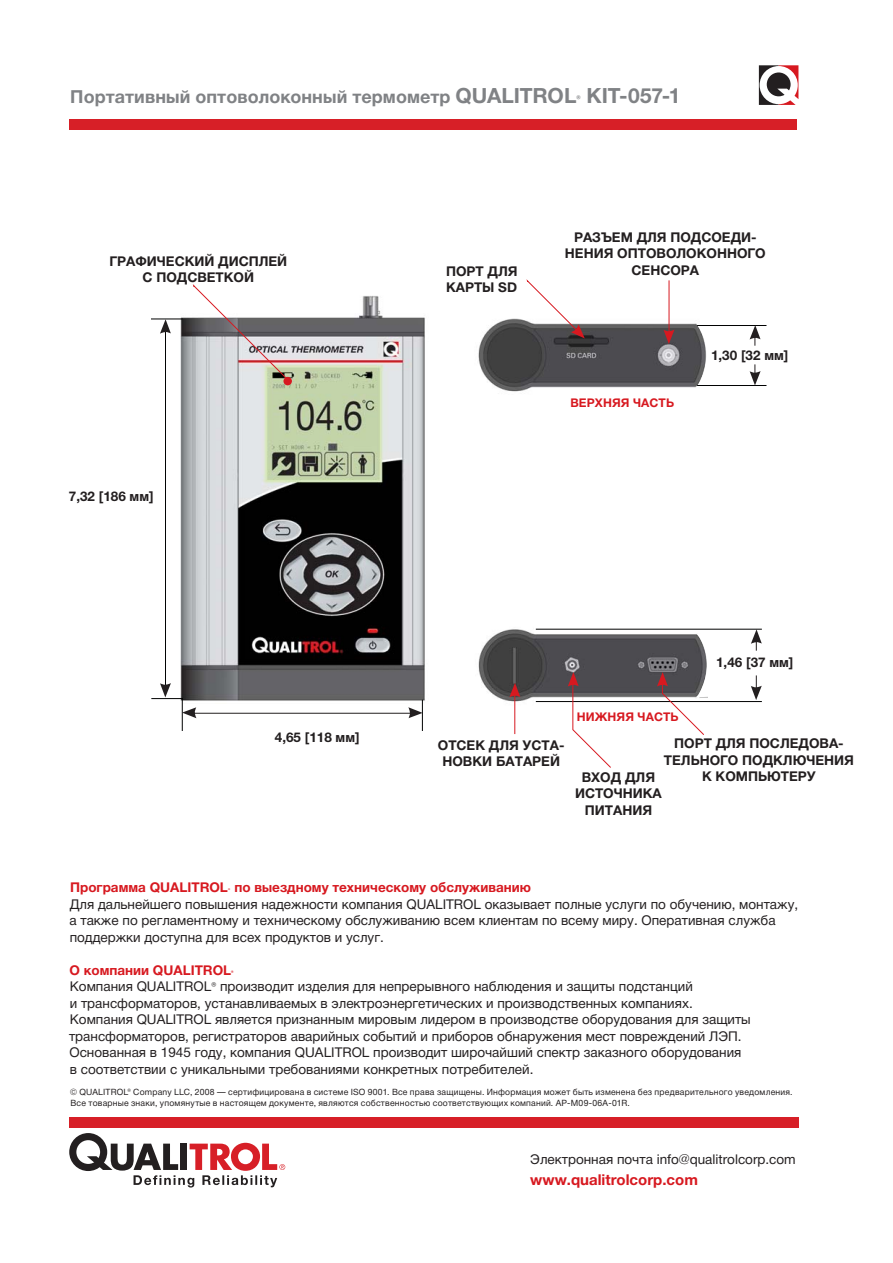
<style>
.page{position:relative;width:893px;height:1263px;background:#fff}
.page>*{position:absolute;margin:0;border:0;box-sizing:border-box;transform-origin:0 0}
.t1{font:700 18px "Helvetica Neue LTCYR";color:#808285}
.t2{font:700 15px "Helvetica Neue LTCYR";color:#d71920}
.t3{font:13.5px/16.5px "Helvetica Neue LTCYR";color:#231f20}
.t4{font:700 13.5px/16.2px "Helvetica Neue LTCYR";color:#231f20;text-align:center}
.t5{font:700 13.5px "Helvetica Neue LTCYR";color:#d71920}
.t6{font:700 12px "Helvetica Neue LTCYR";letter-spacing:.01em;color:#d71920}
.t7{font:8.7px/10.8px "Helvetica Neue LTCYR";letter-spacing:.025em;color:#231f20}
.t8{font:700 5.25px "Helvetica Neue LTCYR";color:#d71920}
.s1{font-size:21px}
.s2{font-size:10.5px}
.s3{font-weight:700;color:#d71920}
.s4{font-weight:700;font-size:6.15px;color:#d71920}
.s5{font-size:12px}
</style>
<div class="page">
<div style="left:69px;top:120px;width:728px;height:10px;background:#d71f27"></div>
<div style="left:69px;top:1117px;width:729px;height:11px;background:#d71f27"></div>
<svg style="left:759px;top:65px;width:39px;height:40px"></svg>
<svg style="left:69px;top:1133px;width:216px;height:54px"></svg>
<img style="left:172px;top:296px;width:253px;height:408px">
<img style="left:478px;top:310px;width:289px;height:82px">
<svg style="left:696px;top:322px;width:19px;height:66px"></svg>
<hr style="left:697px;top:325px;width:69px;height:1px;background:#010202">
<hr style="left:697px;top:385px;width:69px;height:1px;background:#010202">
<div style="left:711px;top:349px;width:85px;height:15px;background:#fff"></div>
<svg style="left:750px;top:364px;width:11px;height:21px"></svg>
<svg style="left:750px;top:326px;width:11px;height:20px"></svg>
<svg style="left:526px;top:279px;width:59px;height:59px"></svg>
<svg style="left:663px;top:330px;width:11px;height:14px"></svg>
<hr style="left:669px;top:280px;width:1px;height:53px;background:#d71920">
<img style="left:478px;top:629px;width:179px;height:78px">
<div style="left:534px;top:619px;width:186px;height:14px;background:#fff"></div>
<div style="left:534px;top:699px;width:186px;height:14px;background:#fff"></div>
<hr style="left:536px;top:701px;width:226px;height:1px;background:#010202">
<hr style="left:536px;top:629px;width:226px;height:1px;background:#010202">
<svg style="left:751px;top:675px;width:11px;height:25px"></svg>
<svg style="left:657px;top:634px;width:58px;height:101px"></svg>
<svg style="left:509px;top:683px;width:11px;height:14px"></svg>
<hr style="left:514px;top:690px;width:1px;height:44px;background:#d71920">
<svg style="left:751px;top:629px;width:11px;height:22px"></svg>
<svg style="left:568px;top:672px;width:44px;height:96px"></svg>
<hr style="left:165px;top:330px;width:1px;height:362px;background:#010202">
<hr style="left:151px;top:698px;width:32px;height:1px;background:#010202">
<hr style="left:182px;top:698px;width:1px;height:33px;background:#010202">
<hr style="left:422px;top:700px;width:1px;height:31px;background:#010202">
<hr style="left:151px;top:319px;width:31px;height:1px;background:#010202">
<svg style="left:160px;top:319px;width:11px;height:15px"></svg>
<svg style="left:160px;top:683px;width:11px;height:14px"></svg>
<svg style="left:182px;top:707px;width:14px;height:11px"></svg>
<svg style="left:408px;top:707px;width:15px;height:11px"></svg>
<hr style="left:194px;top:713px;width:219px;height:1px;background:#231f20">
<svg style="left:192px;top:284px;width:97px;height:97px"></svg>
<div style="left:283px;top:377px;width:9px;height:8px;background:#d71920;border-radius:50%"></div>
<h1 class="t1" style="left:70px;top:87px;width:612px">Портативный оптоволоконный термометр <span class="s1">QUALITROL</span><span class="s2">®</span> <span class="s1">KIT-057-1</span></h1>
<p class="t4" style="left:110px;top:253px;width:179px">ГРАФИЧЕСКИЙ ДИСПЛЕЙ<br>С ПОДСВЕТКОЙ</p>
<p class="t4" style="left:69px;top:488px;width:86px">7,32 [186 мм]</p>
<p class="t4" style="left:275px;top:729px;width:86px">4,65 [118 мм]</p>
<p class="t4" style="left:565px;top:229px;width:202px">РАЗЪЕМ ДЛЯ ПОДСОЕДИ-<br>НЕНИЯ ОПТОВОЛОКОННОГО</p>
<p class="t4" style="left:446px;top:263px;width:73px">ПОРТ ДЛЯ</p>
<p class="t4" style="left:632px;top:262px;width:69px">СЕНСОРА</p>
<p class="t4" style="left:446px;top:279px;width:73px">КАРТЫ SD</p>
<p class="t6" style="left:570px;top:396px;width:105px">ВЕРХНЯЯ ЧАСТЬ</p>
<p class="t4" style="left:711px;top:347px;width:79px">1,30 [32 мм]</p>
<p class="t6" style="left:577px;top:710px;width:103px">НИЖНЯЯ ЧАСТЬ</p>
<p class="t4" style="left:716px;top:655px;width:79px">1,46 [37 мм]</p>
<p class="t4" style="left:438px;top:737px;width:128px">ОТСЕК ДЛЯ УСТА-<br>НОВКИ БАТАРЕЙ</p>
<p class="t4" style="left:664px;top:735px;width:192px">ПОРТ ДЛЯ ПОСЛЕДОВА-<br>ТЕЛЬНОГО ПОДКЛЮЧЕНИЯ<br>К КОМПЬЮТЕРУ</p>
<p class="t4" style="left:575px;top:769px;width:88px">ВХОД ДЛЯ<br>ИСТОЧНИКА<br>ПИТАНИЯ</p>
<p class="t5" style="left:70px;top:880px;width:159px">Программа QUALITROL</p>
<p class="t8" style="left:228px;top:887px;width:4px">®</p>
<p class="t5" style="left:234px;top:880px;width:298px">по выездному техническому обслуживанию</p>
<p class="t3" style="left:69px;top:896px;width:730px">Для дальнейшего повышения надежности компания QUALITROL оказывает полные услуги по обучению, монтажу, а также по регламентному и техническому обслуживанию всем клиентам по всему миру. Оперативная служба поддержки доступна для всех продуктов и услуг.</p>
<p class="t3" style="left:69px;top:962px;width:683px"><span class="s3">О компании QUALITROL</span><span class="s4">®<br></span>Компания QUALITROL<span class="s5">®</span> производит изделия для непрерывного наблюдения и защиты подстанций<br>и трансформаторов, устанавливаемых в электроэнергетических и производственных компаниях.<br>Компания QUALITROL является признанным мировым лидером в производстве оборудования для защиты трансформаторов, регистраторов аварийных событий и приборов обнаружения мест повреждений ЛЭП.<br>Основанная в 1945 году, компания QUALITROL производит широчайший спектр заказного оборудования в соответствии с уникальными требованиями конкретных потребителей.</p>
<p class="t7" style="left:70px;top:1087px;width:724px">© QUALITROL® Company LLC, 2008 — сертифицирована в системе ISO 9001. Все права защищены. Информация может быть изменена без предварительного уведомления.<br>Все товарные знаки, упомянутые в настоящем документе, являются собственностью соответствующих компаний. AP-M09-06A-01R.</p>
<p class="t3" style="left:530px;top:1151px;width:267px">Электронная почта info@qualitrolcorp.com</p>
<p class="t2" style="left:530px;top:1171px;width:169px">www.qualitrolcorp.com</p>
</div>
